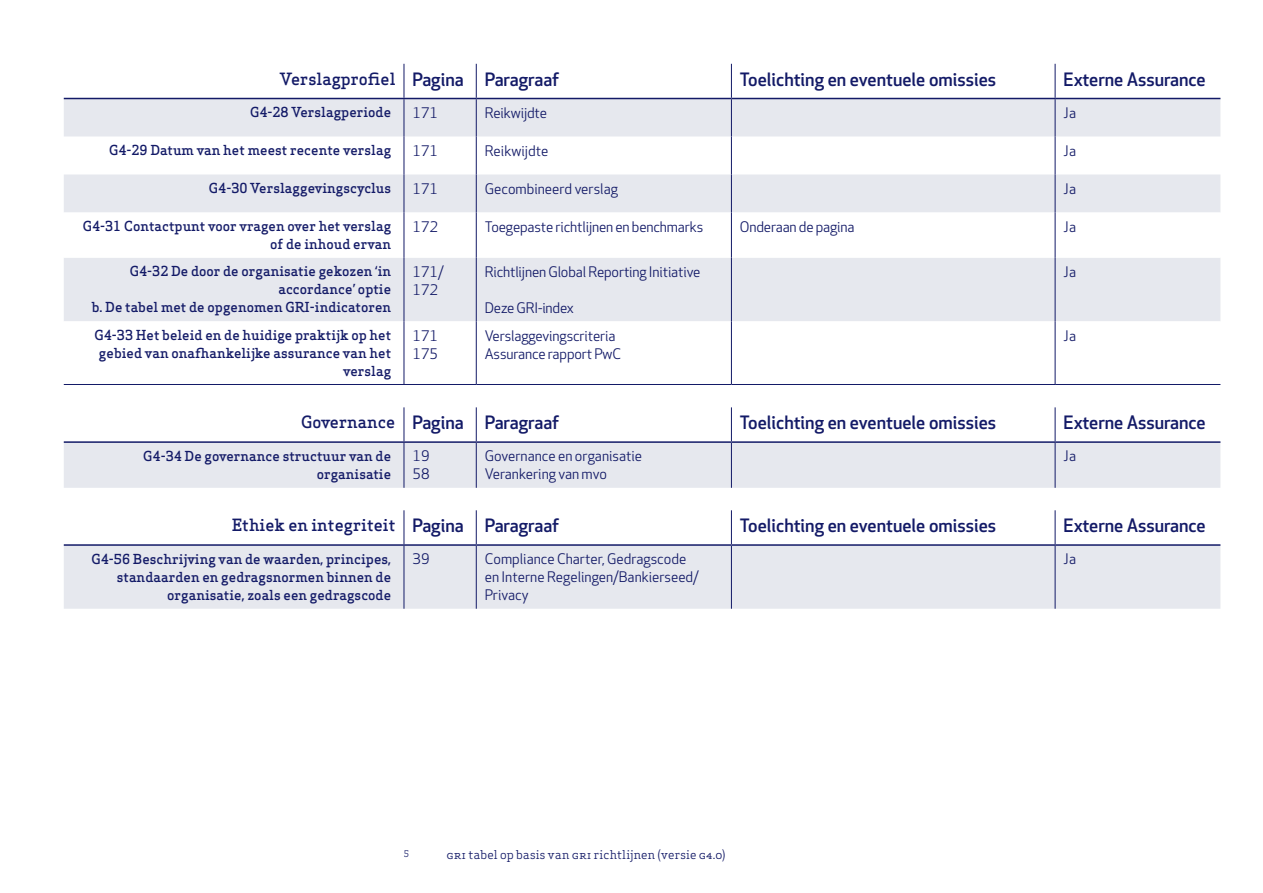
<style>
.page{position:relative;width:1263px;height:893px;background:#fff}
.page>*{position:absolute;margin:0;border:0;box-sizing:border-box;transform-origin:0 0}
.t1{font:500 18px "Apex New";color:#131a67}
.t2{font:500 16.5px "Apex Serif";color:#131a67}
.t3{font:14.25px/18px "Apex New";letter-spacing:-.01em;color:#131a67}
.t4{font:500 13.5px/18px "Apex Serif";color:#131a67;text-align:right}
.t5{font:12px "Apex Serif";letter-spacing:.015em;color:#131a67}
.t6{font:9px "Apex Serif";color:#131a67}
.s1{font-family:"Apex Serif";font-size:16.5px}
.s2{font-family:"Apex New";font-size:18px}
</style>
<div class="page">
<svg style="left:64px;top:99px;width:1156px;height:114px;fill:#e6e8ee"></svg>
<svg style="left:64px;top:213px;width:1156px;height:171px"></svg>
<hr style="left:404px;top:64px;width:1px;height:34px;background:#131a67">
<hr style="left:404px;top:99px;width:1px;height:38px;background:#131a67">
<hr style="left:404px;top:137px;width:1px;height:38px;background:#131a67">
<hr style="left:476px;top:64px;width:1px;height:34px;background:#131a67">
<hr style="left:731px;top:64px;width:1px;height:34px;background:#131a67">
<hr style="left:1055px;top:64px;width:1px;height:34px;background:#131a67">
<hr style="left:476px;top:99px;width:1px;height:38px;background:#131a67">
<hr style="left:731px;top:99px;width:1px;height:38px;background:#131a67">
<hr style="left:1055px;top:99px;width:1px;height:38px;background:#131a67">
<hr style="left:476px;top:137px;width:1px;height:38px;background:#131a67">
<hr style="left:731px;top:137px;width:1px;height:38px;background:#131a67">
<hr style="left:1055px;top:137px;width:1px;height:38px;background:#131a67">
<hr style="left:476px;top:175px;width:1px;height:38px;background:#131a67">
<hr style="left:731px;top:175px;width:1px;height:38px;background:#131a67">
<hr style="left:1055px;top:175px;width:1px;height:38px;background:#131a67">
<hr style="left:404px;top:175px;width:1px;height:38px;background:#131a67">
<hr style="left:404px;top:212px;width:1px;height:46px;background:#131a67">
<hr style="left:404px;top:258px;width:1px;height:63px;background:#131a67">
<hr style="left:404px;top:321px;width:1px;height:63px;background:#131a67">
<hr style="left:476px;top:212px;width:1px;height:46px;background:#131a67">
<hr style="left:476px;top:258px;width:1px;height:63px;background:#131a67">
<hr style="left:476px;top:321px;width:1px;height:63px;background:#131a67">
<hr style="left:731px;top:212px;width:1px;height:46px;background:#131a67">
<hr style="left:731px;top:258px;width:1px;height:63px;background:#131a67">
<hr style="left:731px;top:321px;width:1px;height:63px;background:#131a67">
<hr style="left:1055px;top:212px;width:1px;height:46px;background:#131a67">
<hr style="left:1055px;top:258px;width:1px;height:63px;background:#131a67">
<hr style="left:1055px;top:321px;width:1px;height:63px;background:#131a67">
<hr style="left:64px;top:98px;width:340px;height:1px;background:#131a67">
<hr style="left:404px;top:98px;width:72px;height:1px;background:#131a67">
<hr style="left:476px;top:98px;width:255px;height:1px;background:#131a67">
<hr style="left:731px;top:98px;width:324px;height:1px;background:#131a67">
<hr style="left:1055px;top:98px;width:165px;height:1px;background:#131a67">
<hr style="left:64px;top:384px;width:340px;height:1px;background:#131a67">
<hr style="left:404px;top:384px;width:72px;height:1px;background:#131a67">
<hr style="left:476px;top:384px;width:255px;height:1px;background:#131a67">
<hr style="left:731px;top:384px;width:324px;height:1px;background:#131a67">
<hr style="left:1055px;top:384px;width:165px;height:1px;background:#131a67">
<div style="left:64px;top:443px;width:1156px;height:45px;background:#e6e8ee"></div>
<hr style="left:404px;top:407px;width:1px;height:34px;background:#131a67">
<hr style="left:404px;top:443px;width:1px;height:45px;background:#131a67">
<hr style="left:476px;top:407px;width:1px;height:34px;background:#131a67">
<hr style="left:731px;top:407px;width:1px;height:34px;background:#131a67">
<hr style="left:1055px;top:407px;width:1px;height:34px;background:#131a67">
<hr style="left:476px;top:443px;width:1px;height:45px;background:#131a67">
<hr style="left:731px;top:443px;width:1px;height:45px;background:#131a67">
<hr style="left:1055px;top:443px;width:1px;height:45px;background:#131a67">
<hr style="left:64px;top:441px;width:340px;height:2px;background:#131a67">
<hr style="left:404px;top:441px;width:72px;height:2px;background:#131a67">
<hr style="left:476px;top:441px;width:255px;height:2px;background:#131a67">
<hr style="left:731px;top:441px;width:324px;height:2px;background:#131a67">
<hr style="left:1055px;top:441px;width:165px;height:2px;background:#131a67">
<div style="left:64px;top:546px;width:1156px;height:63px;background:#e6e8ee"></div>
<hr style="left:404px;top:510px;width:1px;height:34px;background:#131a67">
<hr style="left:404px;top:546px;width:1px;height:63px;background:#131a67">
<hr style="left:476px;top:510px;width:1px;height:34px;background:#131a67">
<hr style="left:731px;top:510px;width:1px;height:34px;background:#131a67">
<hr style="left:1055px;top:510px;width:1px;height:34px;background:#131a67">
<hr style="left:476px;top:546px;width:1px;height:63px;background:#131a67">
<hr style="left:731px;top:546px;width:1px;height:63px;background:#131a67">
<hr style="left:1055px;top:546px;width:1px;height:63px;background:#131a67">
<hr style="left:64px;top:544px;width:340px;height:2px;background:#131a67">
<hr style="left:404px;top:544px;width:72px;height:2px;background:#131a67">
<hr style="left:476px;top:544px;width:255px;height:2px;background:#131a67">
<hr style="left:731px;top:544px;width:324px;height:2px;background:#131a67">
<hr style="left:1055px;top:544px;width:165px;height:2px;background:#131a67">
<h1 class="t1" style="left:280px;top:67px;width:281px"><span class="s1">Verslagprofiel</span> Pagina Paragraaf</h1>
<h1 class="t1" style="left:740px;top:67px;width:258px">Toelichting en eventuele omissies</h1>
<h1 class="t1" style="left:1063px;top:67px;width:144px">Externe Assurance</h1>
<p class="t4" style="left:250px;top:103px;width:143px">G4-28 Verslagperiode</p>
<p class="t3" style="left:412px;top:104px;width:27px">171</p>
<p class="t3" style="left:485px;top:104px;width:64px">Reikwijdte</p>
<p class="t3" style="left:1063px;top:104px;width:14px">Ja</p>
<p class="t4" style="left:109px;top:141px;width:284px">G4-29 Datum van het meest recente verslag</p>
<p class="t3" style="left:412px;top:142px;width:27px">171</p>
<p class="t3" style="left:485px;top:142px;width:65px">Reikwijdte</p>
<p class="t3" style="left:1063px;top:142px;width:14px">Ja</p>
<p class="t4" style="left:209px;top:179px;width:184px">G4-30 Verslaggevingscyclus</p>
<p class="t3" style="left:412px;top:180px;width:27px">171</p>
<p class="t3" style="left:485px;top:180px;width:135px">Gecombineerd verslag</p>
<p class="t3" style="left:1063px;top:180px;width:14px">Ja</p>
<p class="t4" style="left:83px;top:217px;width:310px">G4-31 Contactpunt voor vragen over het verslag of de inhoud ervan</p>
<p class="t3" style="left:412px;top:218px;width:27px">172</p>
<p class="t3" style="left:485px;top:218px;width:220px">Toegepaste richtlijnen en benchmarks</p>
<p class="t3" style="left:740px;top:218px;width:116px">Onderaan de pagina</p>
<p class="t3" style="left:1063px;top:218px;width:14px">Ja</p>
<p class="t4" style="left:92px;top:262px;width:301px">G4-32 De door de organisatie gekozen ‘in accordance’ optie<br>b. De tabel met de opgenomen GRI-indicatoren</p>
<p class="t3" style="left:412px;top:263px;width:33px">171/<br>172</p>
<p class="t3" style="left:485px;top:263px;width:217px">Richtlijnen Global Reporting Initiative</p>
<p class="t3" style="left:1063px;top:263px;width:14px">Ja</p>
<p class="t3" style="left:485px;top:299px;width:91px">Deze GRI-index</p>
<p class="t4" style="left:94px;top:326px;width:298px">G4-33 Het beleid en de huidige praktijk op het gebied van onafhankelijke assurance van het verslag</p>
<p class="t3" style="left:412px;top:326px;width:27px">171<br>175</p>
<p class="t3" style="left:485px;top:326px;width:138px">Verslaggevingscriteria<br>Assurance rapport PwC</p>
<p class="t3" style="left:1063px;top:326px;width:14px">Ja</p>
<h1 class="t1" style="left:301px;top:411px;width:260px"><span class="s1">Governance</span> Pagina Paragraaf</h1>
<h1 class="t1" style="left:740px;top:411px;width:258px">Toelichting en eventuele omissies</h1>
<h1 class="t1" style="left:1063px;top:411px;width:144px">Externe Assurance</h1>
<p class="t4" style="left:143px;top:447px;width:249px">G4-34 De governance structuur van de organisatie</p>
<p class="t3" style="left:412px;top:447px;width:19px">19<br>58</p>
<p class="t3" style="left:485px;top:447px;width:159px">Governance en organisatie<br>Verankering van mvo</p>
<p class="t3" style="left:1063px;top:447px;width:14px">Ja</p>
<p class="t2" style="left:232px;top:515px;width:329px">Ethiek en integriteit <span class="s2">Pagina Paragraaf</span></p>
<h1 class="t1" style="left:740px;top:514px;width:258px">Toelichting en eventuele omissies</h1>
<h1 class="t1" style="left:1063px;top:514px;width:144px">Externe Assurance</h1>
<p class="t4" style="left:92px;top:550px;width:301px">G4-56 Beschrijving van de waarden, principes, standaarden en gedragsnormen binnen de organisatie, zoals een gedragscode</p>
<p class="t3" style="left:412px;top:550px;width:19px">39</p>
<p class="t3" style="left:485px;top:550px;width:215px">Compliance Charter, Gedragscode en Interne Regelingen/Bankierseed/<br>Privacy</p>
<p class="t3" style="left:1063px;top:550px;width:14px">Ja</p>
<p class="t6" style="left:404px;top:848px;width:7px">5</p>
<p class="t5" style="left:446px;top:847px;width:281px">gri tabel op basis van gri richtlijnen (versie g4.0)</p>
</div>
